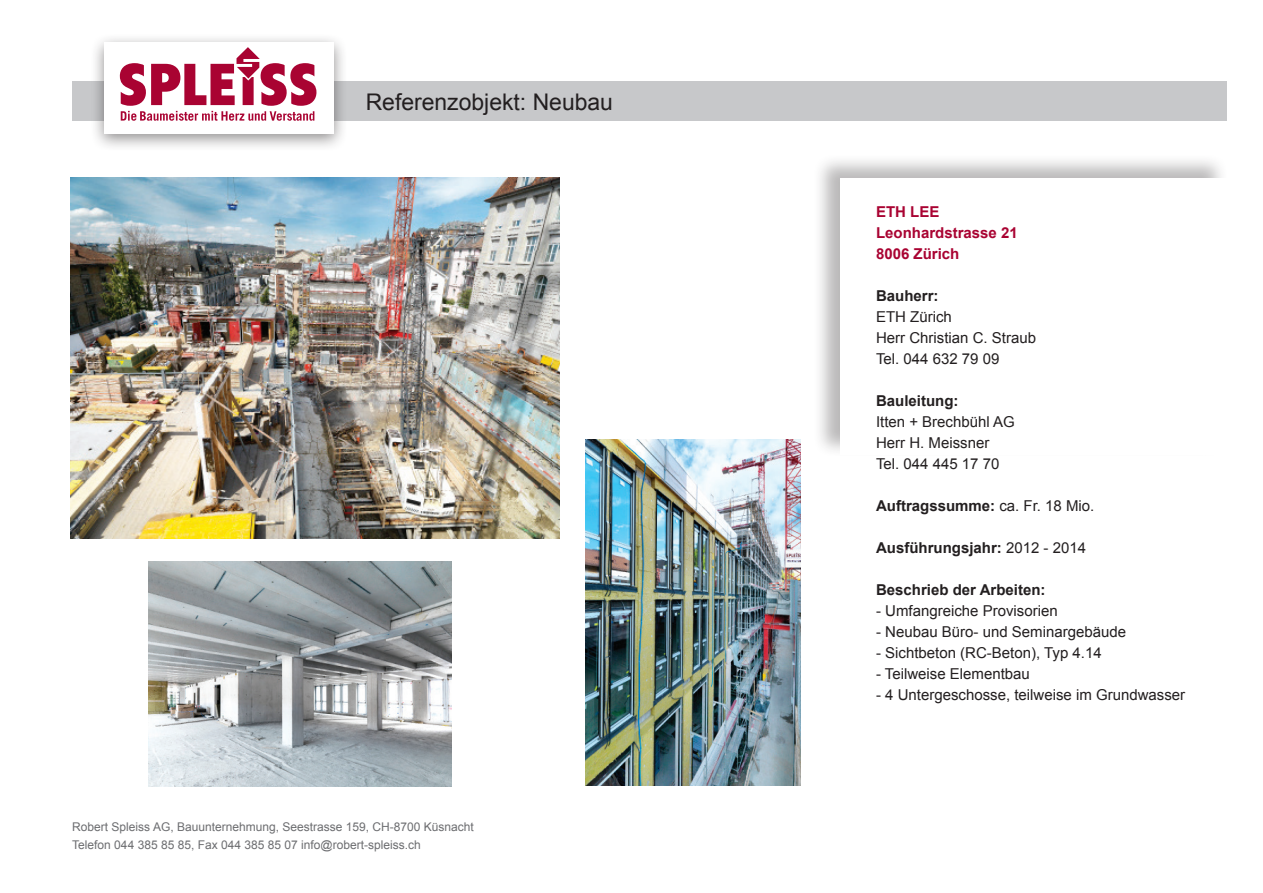
<style>
.page{position:relative;width:1263px;height:893px;background:#fff}
.page>*{position:absolute;margin:0;border:0;box-sizing:border-box;transform-origin:0 0}
.t1{font:22.95px "Arial";color:#231f20}
.t2{font:15px/21px "Arial";color:#231f20}
.t3{font:700 15px "Arial";color:#231f20}
.t4{font:700 15px/21px "Arial";color:#a90332}
.t5{font:12px/18px "Arial";color:#6c6d70}
.s1{font-weight:400}
</style>
<div class="page">
<div style="left:72px;top:81px;width:1155px;height:40px;background:#c7c8ca"></div>
<div style="left:90px;top:32px;width:258px;height:120px;background:#231f20;opacity:.5"></div>
<div style="left:104px;top:43px;width:230px;height:91px;background:#fff"></div>
<svg style="left:120px;top:47px;width:196px;height:74px"></svg>
<div style="left:813px;top:153px;width:415px;height:305px;background:#231f20;opacity:.31"></div>
<div style="left:840px;top:179px;width:387px;height:276px;background:#fff"></div>
<img style="left:70px;top:178px;width:489px;height:361px">
<img style="left:149px;top:561px;width:303px;height:226px">
<img style="left:586px;top:439px;width:214px;height:347px">
<h1 class="t1" style="left:366px;top:87px;width:249px">Referenzobjekt: Neubau</h1>
<p class="t5" style="left:72px;top:818px;width:403px">Robert Spleiss AG, Bauunternehmung, Seestrasse 159, CH-8700 Küsnacht<br>Telefon 044 385 85 85, Fax 044 385 85 07 info@robert-spleiss.ch</p>
<p class="t4" style="left:876px;top:202px;width:143px">ETH LEE<br>Leonhardstrasse 21<br>8006 Zürich</p>
<p class="t3" style="left:876px;top:286px;width:64px">Bauherr:</p>
<p class="t2" style="left:876px;top:307px;width:162px">ETH Zürich<br>Herr Christian C. Straub<br>Tel. 044 632 79 09</p>
<p class="t3" style="left:876px;top:391px;width:84px">Bauleitung:</p>
<p class="t2" style="left:876px;top:412px;width:140px">Itten + Brechbühl AG<br>Herr H. Meissner<br>Tel. 044 445 17 70</p>
<p class="t3" style="left:876px;top:496px;width:220px">Auftragssumme: <span class="s1">ca. Fr. 18 Mio.</span></p>
<p class="t3" style="left:876px;top:538px;width:212px">Ausführungsjahr: <span class="s1">2012 - 2014</span></p>
<p class="t3" style="left:876px;top:580px;width:171px">Beschrieb der Arbeiten:</p>
<p class="t2" style="left:876px;top:601px;width:183px">- Umfangreiche Provisorien</p>
<p class="t2" style="left:876px;top:622px;width:252px">- Neubau Büro- und Seminargebäude</p>
<p class="t2" style="left:876px;top:643px;width:227px">- Sichtbeton (RC-Beton), Typ 4.14</p>
<p class="t2" style="left:876px;top:664px;width:155px">- Teilweise Elementbau</p>
<p class="t2" style="left:876px;top:685px;width:311px">- 4 Untergeschosse, teilweise im Grundwasser</p>
</div>
